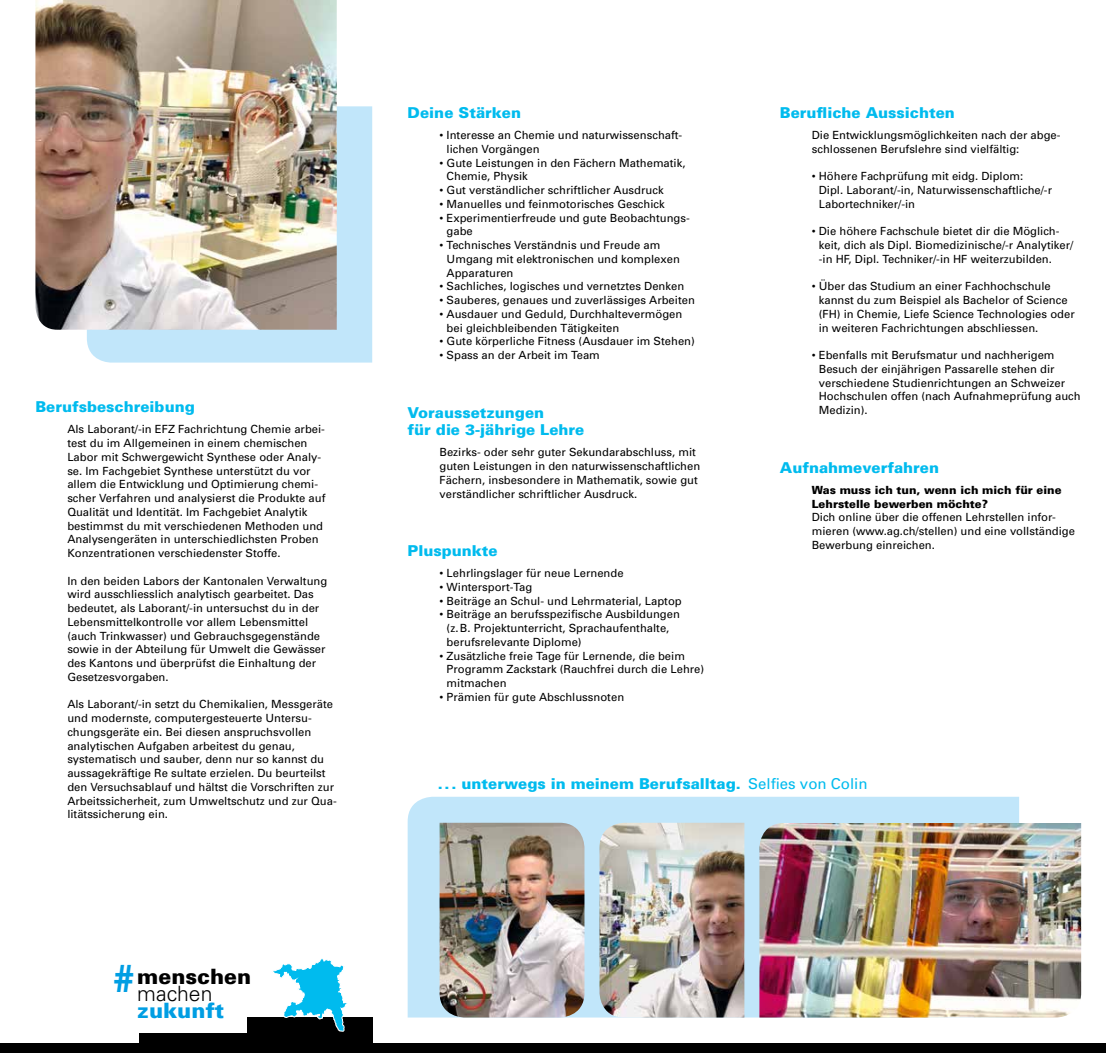
<style>
.page{position:relative;width:1106px;height:1053px;background:#fff}
.page>*{position:absolute;margin:0;border:0;box-sizing:border-box;transform-origin:0 0}
.t1{font:900 39.12px "Univers";color:#009ee3}
.t2{font:900 21.12px "Univers";color:#000}
.t3{font:900 21.12px "Univers";color:#009ee3}
.t4{font:300 21.12px "Univers";color:#000}
.t5{font:900 15px/17.5px "Univers";color:#0be}
.t6{font:11.25px/13.8px "Univers";color:#000}
.t7{font:900 11.25px/13.8px "Univers";color:#000}
.s1{font-weight:400}
</style>
<div class="page">
<div style="left:87px;top:106px;width:285px;height:256px;background:#c1e6fa"></div>
<img style="left:35px;top:0;width:302px;height:330px">
<div style="left:407px;top:796px;width:612px;height:221px;background:#c1e6fa"></div>
<img style="left:439px;top:822px;width:145px;height:195px">
<img style="left:599px;top:822px;width:145px;height:195px">
<img style="left:759px;top:823px;width:322px;height:194px">
<div style="left:0;top:1043px;width:1106px;height:9px;background:#000"></div>
<div style="left:139px;top:1032px;width:233px;height:12px;background:#000"></div>
<div style="left:247px;top:1017px;width:125px;height:30px;background:#000"></div>
<svg style="left:273px;top:958px;width:74px;height:73px"></svg>
<h3 class="t5" style="left:35px;top:398px;width:161px">Berufsbeschreibung</h3>
<p class="t6" style="left:67px;top:422px;width:260px">Als Laborant/-in EFZ Fachrichtung Chemie arbei&shy;test du im Allgemeinen in einem chemischen Labor mit Schwergewicht Synthese oder Analy&shy;se. Im Fachgebiet Synthese unterstützt du vor allem die Entwicklung und Optimierung chemi&shy;scher Verfahren und analysierst die Produkte auf Qualität und Identität. Im Fachgebiet Analytik bestimmst du mit verschiedenen Methoden und Analysengeräten in unterschiedlichsten Proben Konzentrationen verschiedenster Stoffe.</p>
<p class="t6" style="left:67px;top:573px;width:261px">In den beiden Labors der Kantonalen Verwaltung wird ausschliesslich analytisch gearbeitet. Das bedeutet, als Laborant/-in untersuchst du in der Lebensmittelkontrolle vor allem Lebensmittel (auch Trinkwasser) und Gebrauchsgegenstände sowie in der Abteilung für Umwelt die Gewässer des Kantons und überprüfst die Einhaltung der Gesetzesvorgaben.</p>
<p class="t6" style="left:67px;top:697px;width:271px">Als Laborant/-in setzt du Chemikalien, Messgeräte und modernste, computergesteuerte Untersu&shy;chungsgeräte ein. Bei diesen anspruchsvollen analytischen Aufgaben arbeitest du genau, systematisch und sauber, denn nur so kannst du aussagekräftige Re sultate erzielen. Du beurteilst den Versuchsablauf und hältst die Vorschriften zur Arbeitssicherheit, zum Umweltschutz und zur Qua&shy;litätssicherung ein.</p>
<h1 class="t1" style="left:111px;top:954px;width:28px">#</h1>
<h2 class="t2" style="left:137px;top:963px;width:115px">menschen</h2>
<h2 class="t4" style="left:137px;top:980px;width:77px">machen</h2>
<h2 class="t3" style="left:137px;top:996px;width:88px">zukunft</h2>
<h3 class="t5" style="left:407px;top:104px;width:115px">Deine Stärken</h3>
<p class="t6" style="left:446px;top:128px;width:237px;text-indent:-7px">• Interesse an Chemie und naturwissenschaft&shy;lichen Vorgängen</p>
<p class="t6" style="left:446px;top:155px;width:240px;text-indent:-7px">• Gute Leistungen in den Fächern Mathematik,<br>Chemie, Physik</p>
<p class="t6" style="left:439px;top:183px;width:225px">• Gut verständlicher schriftlicher Ausdruck</p>
<p class="t6" style="left:439px;top:197px;width:227px">• Manuelles und feinmotorisches Geschick</p>
<p class="t6" style="left:446px;top:210px;width:245px;text-indent:-7px">• Experimentierfreude und gute Beobachtungs&shy;gabe</p>
<p class="t6" style="left:446px;top:238px;width:235px;text-indent:-7px">• Technisches Verständnis und Freude am<br>Umgang mit elektronischen und komplexen<br>Apparaturen</p>
<p class="t6" style="left:439px;top:279px;width:246px">• Sachliches, logisches und vernetztes Denken</p>
<p class="t6" style="left:439px;top:293px;width:257px">• Sauberes, genaues und zuverlässiges Arbeiten</p>
<p class="t6" style="left:446px;top:307px;width:237px;text-indent:-7px">• Ausdauer und Geduld, Durchhaltevermögen bei gleichbleibenden Tätigkeiten</p>
<p class="t6" style="left:439px;top:334px;width:257px">• Gute körperliche Fitness (Ausdauer im Stehen)</p>
<p class="t6" style="left:439px;top:348px;width:162px">• Spass an der Arbeit im Team</p>
<h3 class="t5" style="left:407px;top:403px;width:178px">Voraussetzungen<br>für die 3-jährige Lehre</h3>
<p class="t6" style="left:439px;top:445px;width:262px">Bezirks- oder sehr guter Sekundarabschluss, mit guten Leistungen in den naturwissenschaftlichen Fächern, insbesondere in Mathematik, sowie gut verständlicher schriftlicher Ausdruck.</p>
<h3 class="t5" style="left:407px;top:542px;width:92px">Pluspunkte</h3>
<p class="t6" style="left:439px;top:566px;width:185px">• Lehrlingslager für neue Lernende</p>
<p class="t6" style="left:439px;top:580px;width:94px">• Wintersport-Tag</p>
<p class="t6" style="left:439px;top:593px;width:244px">• Beiträge an Schul- und Lehrmaterial, Laptop</p>
<p class="t6" style="left:446px;top:607px;width:235px;text-indent:-7px">• Beiträge an berufsspezifische Ausbildungen (z.B. Projektunterricht, Sprachaufenthalte, berufsrelevante Diplome)</p>
<p class="t6" style="left:446px;top:648px;width:259px;text-indent:-7px">• Zusätzliche freie Tage für Lernende, die beim<br>Programm Zackstark (Rauchfrei durch die Lehre) mitmachen</p>
<p class="t6" style="left:439px;top:690px;width:186px">• Prämien für gute Abschlussnoten</p>
<h3 class="t5" style="left:780px;top:104px;width:176px">Berufliche Aussichten</h3>
<p class="t6" style="left:811px;top:128px;width:250px">Die Entwicklungsmöglichkeiten nach der abge&shy;schlossenen Berufslehre sind vielfältig:</p>
<p class="t6" style="left:818px;top:169px;width:235px;text-indent:-7px">• Höhere Fachprüfung mit eidg. Diplom:<br>Dipl. Laborant/-in, Naturwissenschaftliche/-r<br>Labortechniker/-in</p>
<p class="t6" style="left:818px;top:224px;width:256px;text-indent:-7px">• Die höhere Fachschule bietet dir die Möglich&shy;keit, dich als Dipl. Biomedizinische/-r Analytiker/ -in HF, Dipl. Techniker/-in HF weiterzubilden.</p>
<p class="t6" style="left:818px;top:279px;width:257px;text-indent:-7px">• Über das Studium an einer Fachhochschule kannst du zum Beispiel als Bachelor of Science (FH) in Chemie, Liefe Science Technologies oder in weiteren Fachrichtungen abschliessen.</p>
<p class="t6" style="left:818px;top:348px;width:263px;text-indent:-7px">• Ebenfalls mit Berufsmatur und nachherigem Besuch der einjährigen Passarelle stehen dir verschiedene Studienrichtungen an Schweizer Hochschulen offen (nach Aufnahmeprüfung auch Medizin).</p>
<h3 class="t5" style="left:780px;top:458px;width:161px">Aufnahmeverfahren</h3>
<p class="t7" style="left:811px;top:482px;width:251px">Was muss ich tun, wenn ich mich für eine<br>Lehrstelle bewerben möchte?</p>
<p class="t6" style="left:811px;top:510px;width:265px">Dich online über die offenen Lehrstellen infor&shy;mieren (www.ag.ch/stellen) und eine vollständige<br>Bewerbung einreichen.</p>
<h3 class="t5" style="left:438px;top:774px;width:431px">... unterwegs in meinem Berufsalltag. <span class="s1">Selfies von Colin</span></h3>
</div>
